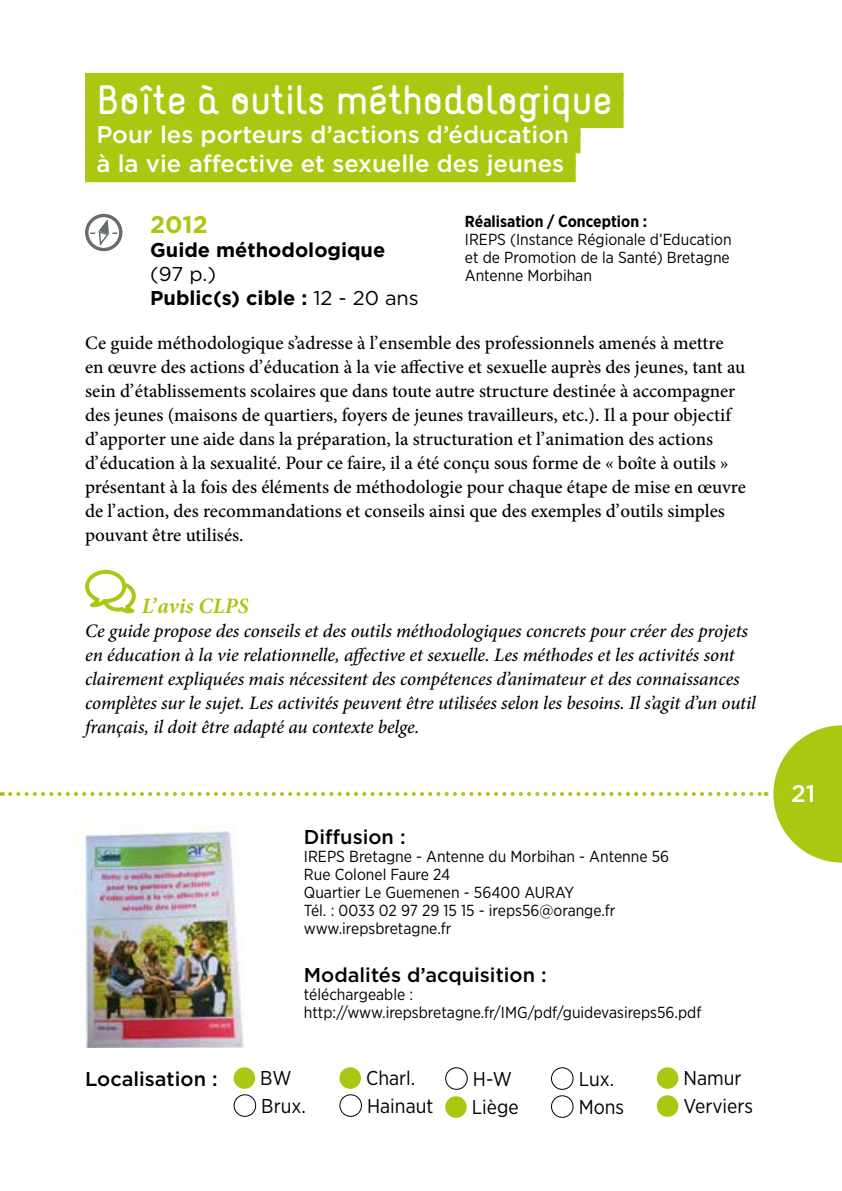
<style>
.page{position:relative;width:842px;height:1191px;background:#fff}
.page>*{position:absolute;margin:0;border:0;box-sizing:border-box;transform-origin:0 0}
.t1{font:700 36px "Naiv";color:#fff}
.t2{font:500 24px/28.8px "Gotham";color:#fff}
.t3{font:700 24px "Gotham";color:#aac811}
.t4{font:italic 700 22px "Minion Pro";color:#aac811}
.t5{font:20px/28px "Gotham Narrow";color:#000}
.t6{font:700 20px/24px "Gotham";color:#000}
.t7{font:500 20px "Gotham";color:#000}
.t8{font:500 19px/24px "Minion Pro";color:#000}
.t9{font:italic 500 19px/24px "Minion Pro";letter-spacing:-.005em;color:#000}
.t10{font:16px/18px "Gotham Narrow";color:#000}
.t11{font:700 16px "Gotham Narrow";color:#000}
.s1{font-weight:400}
</style>
<div class="page">
<svg style="left:10px;top:792px;width:756px;height:4px"></svg>
<svg style="left:773px;top:725px;width:69px;height:137px"></svg>
<svg style="left:0;top:792px;width:3px;height:4px"></svg>
<div style="left:85px;top:73px;width:539px;height:24px;background:#aac811"></div>
<div style="left:85px;top:94px;width:539px;height:34px;background:#aac811"></div>
<div style="left:85px;top:117px;width:495px;height:20px;background:#aac811"></div>
<div style="left:85px;top:131px;width:495px;height:22px;background:#aac811"></div>
<div style="left:85px;top:146px;width:491px;height:20px;background:#aac811"></div>
<div style="left:85px;top:160px;width:491px;height:22px;background:#aac811"></div>
<div style="left:234px;top:1067px;width:21px;height:21px;background:#aac811;border-radius:50%"></div>
<div style="left:234px;top:1094px;width:22px;height:22px;border:1px solid #000;border-radius:50%"></div>
<div style="left:339px;top:1067px;width:22px;height:21px;background:#aac811;border-radius:50%"></div>
<div style="left:339px;top:1094px;width:23px;height:22px;border:1px solid #000;border-radius:50%"></div>
<div style="left:445px;top:1067px;width:23px;height:22px;border:1px solid #000;border-radius:50%"></div>
<div style="left:445px;top:1096px;width:22px;height:21px;background:#aac811;border-radius:50%"></div>
<div style="left:551px;top:1067px;width:22px;height:22px;border:1px solid #000;border-radius:50%"></div>
<div style="left:551px;top:1095px;width:22px;height:22px;border:1px solid #000;border-radius:50%"></div>
<div style="left:657px;top:1067px;width:21px;height:21px;background:#aac811;border-radius:50%"></div>
<div style="left:657px;top:1095px;width:21px;height:21px;background:#aac811;border-radius:50%"></div>
<svg style="left:85px;top:570px;width:51px;height:43px"></svg>
<img style="left:74px;top:824px;width:171px;height:223px">
<div style="left:85px;top:214px;width:37px;height:37px;background:#676c6e;border-radius:50%"></div>
<svg style="left:88px;top:217px;width:31px;height:31px"></svg>
<svg style="left:90px;top:219px;width:27px;height:27px"></svg>
<h1 class="t1" style="left:96px;top:76px;width:517px">Boîte à outils méthodologique</h1>
<p class="t2" style="left:96px;top:119px;width:474px">Pour les porteurs d’actions d’éducation à la vie affective et sexuelle des jeunes</p>
<p class="t3" style="left:150px;top:209px;width:59px">2012</p>
<p class="t6" style="left:150px;top:238px;width:237px">Guide méthodologique</p>
<p class="t6" style="left:150px;top:262px;width:270px"><span class="s1">(97 p.)<br></span>Public(s) cible : <span class="s1">12 - 20 ans</span></p>
<p class="t11" style="left:465px;top:211px;width:184px">Réalisation / Conception :</p>
<p class="t10" style="left:465px;top:230px;width:268px;text-align:justify">IREPS (Instance Régionale d’Education et de Promotion de la Santé) Bretagne Antenne Morbihan</p>
<p class="t8" style="left:85px;top:331px;width:662px">Ce guide méthodologique s’adresse à l’ensemble des professionnels amenés à mettre en œuvre des actions d’éducation à la vie affective et sexuelle auprès des jeunes, tant au sein d’établissements scolaires que dans toute autre structure destinée à accompagner des jeunes (maisons de quartiers, foyers de jeunes travailleurs, etc.). Il a pour objectif d’apporter une aide dans la préparation, la structuration et l’animation des actions d’éducation à la sexualité. Pour ce faire, il a été conçu sous forme de « boîte à outils » présentant à la fois des éléments de méthodologie pour chaque étape de mise en œuvre de l’action, des recommandations et conseils ainsi que des exemples d’outils simples pouvant être utilisés.</p>
<p class="t4" style="left:142px;top:590px;width:108px">L’avis CLPS</p>
<p class="t9" style="left:85px;top:619px;width:672px">Ce guide propose des conseils et des outils méthodologiques concrets pour créer des projets en éducation à la vie relationnelle, affective et sexuelle. Les méthodes et les activités sont clairement expliquées mais nécessitent des compétences d’animateur et des connaissances complètes sur le sujet. Les activités peuvent être utilisées selon les besoins. Il s’agit d’un outil français, il doit être adapté au contexte belge.</p>
<p class="t7" style="left:304px;top:824px;width:103px">Diffusion :</p>
<p class="t10" style="left:304px;top:847px;width:367px">IREPS Bretagne - Antenne du Morbihan - Antenne 56<br>Rue Colonel Faure 24<br>Quartier Le Guemenen - 56400 AURAY<br>Tél. : 0033 02 97 29 15 15 - ireps56@orange.fr www.irepsbretagne.fr</p>
<p class="t7" style="left:304px;top:962px;width:244px">Modalités d’acquisition :</p>
<p class="t10" style="left:304px;top:985px;width:399px">téléchargeable : http://www.irepsbretagne.fr/IMG/pdf/guidevasireps56.pdf</p>
<p class="t7" style="left:85px;top:1065px;width:134px">Localisation :</p>
<p class="t5" style="left:260px;top:1063px;width:47px">BW<br>Brux.</p>
<p class="t5" style="left:366px;top:1063px;width:69px">Charl.<br>Hainaut</p>
<p class="t5" style="left:472px;top:1064px;width:48px">H-W<br>Liège</p>
<p class="t5" style="left:579px;top:1064px;width:47px">Lux.<br>Mons</p>
<p class="t5" style="left:683px;top:1063px;width:71px">Namur<br>Verviers</p>
<p class="t2" style="left:791px;top:779px;width:26px">21</p>
</div>
